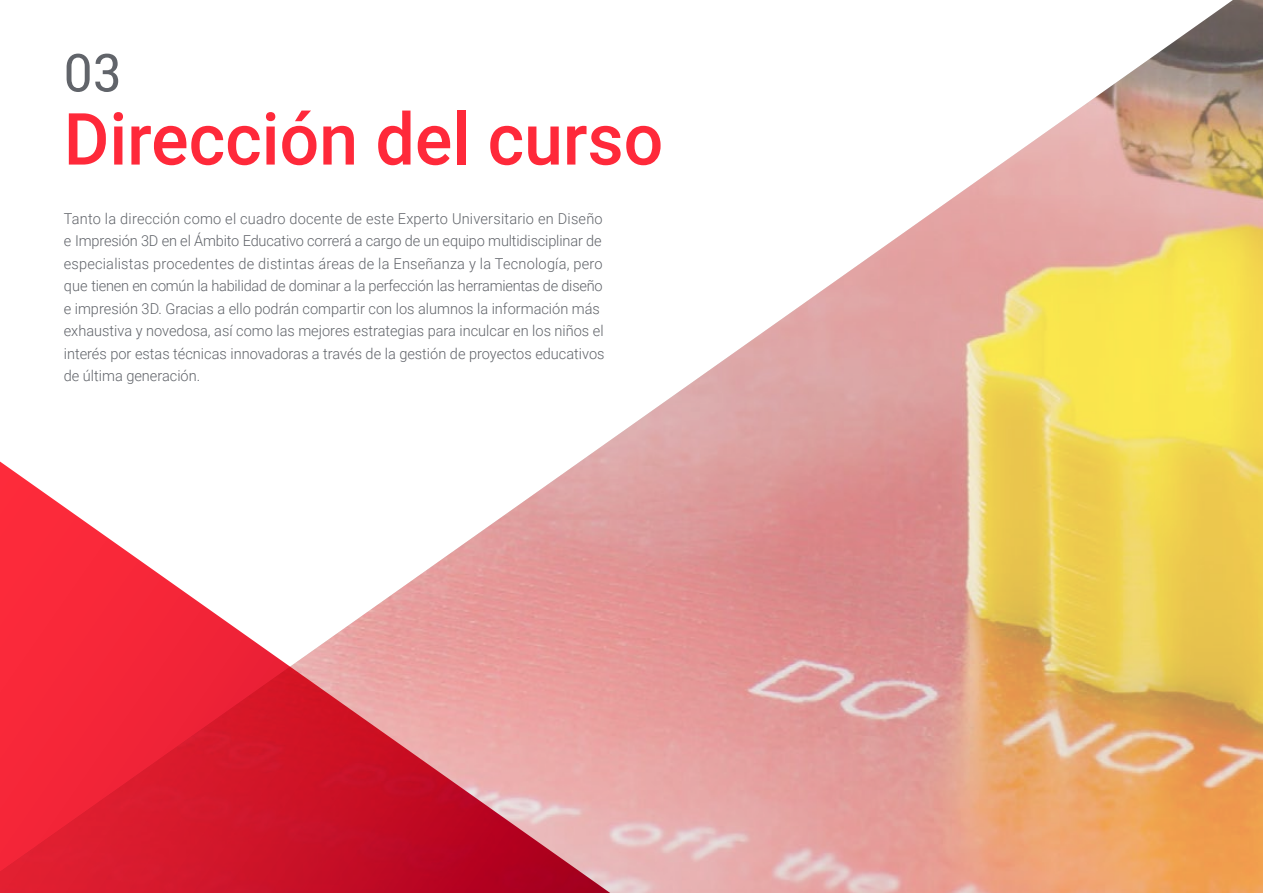
<style>
.page{position:relative;width:1263px;height:893px;background:#fff}
.page>*{position:absolute;margin:0;border:0;box-sizing:border-box;transform-origin:0 0}
.t1{font:500 72px "Roboto";color:#ff293a}
.t2{font:52.5px "Roboto";color:#61646a}
.t3{font:300 15px/22.5px "Roboto";color:#61646a}
</style>
<div class="page">
<img style="left:602px;top:0;width:661px;height:893px">
<svg style="left:0;top:446px;width:640px;height:447px"></svg>
<h2 class="t2" style="left:64px;top:36px;width:59px">03</h2>
<h1 class="t1" style="left:64px;top:89px;width:601px">Dirección del curso</h1>
<p class="t3" style="left:64px;top:207px;width:542px">Tanto la dirección como el cuadro docente de este Experto Universitario en Diseño e Impresión 3D en el Ámbito Educativo correrá a cargo de un equipo multidisciplinar de especialistas procedentes de distintas áreas de la Enseñanza y la Tecnología, pero que tienen en común la habilidad de dominar a la perfección las herramientas de diseño e impresión 3D. Gracias a ello podrán compartir con los alumnos la información más exhaustiva y novedosa, así como las mejores estrategias para inculcar en los niños el interés por estas técnicas innovadoras a través de la gestión de proyectos educativos de última generación.</p>
</div>
